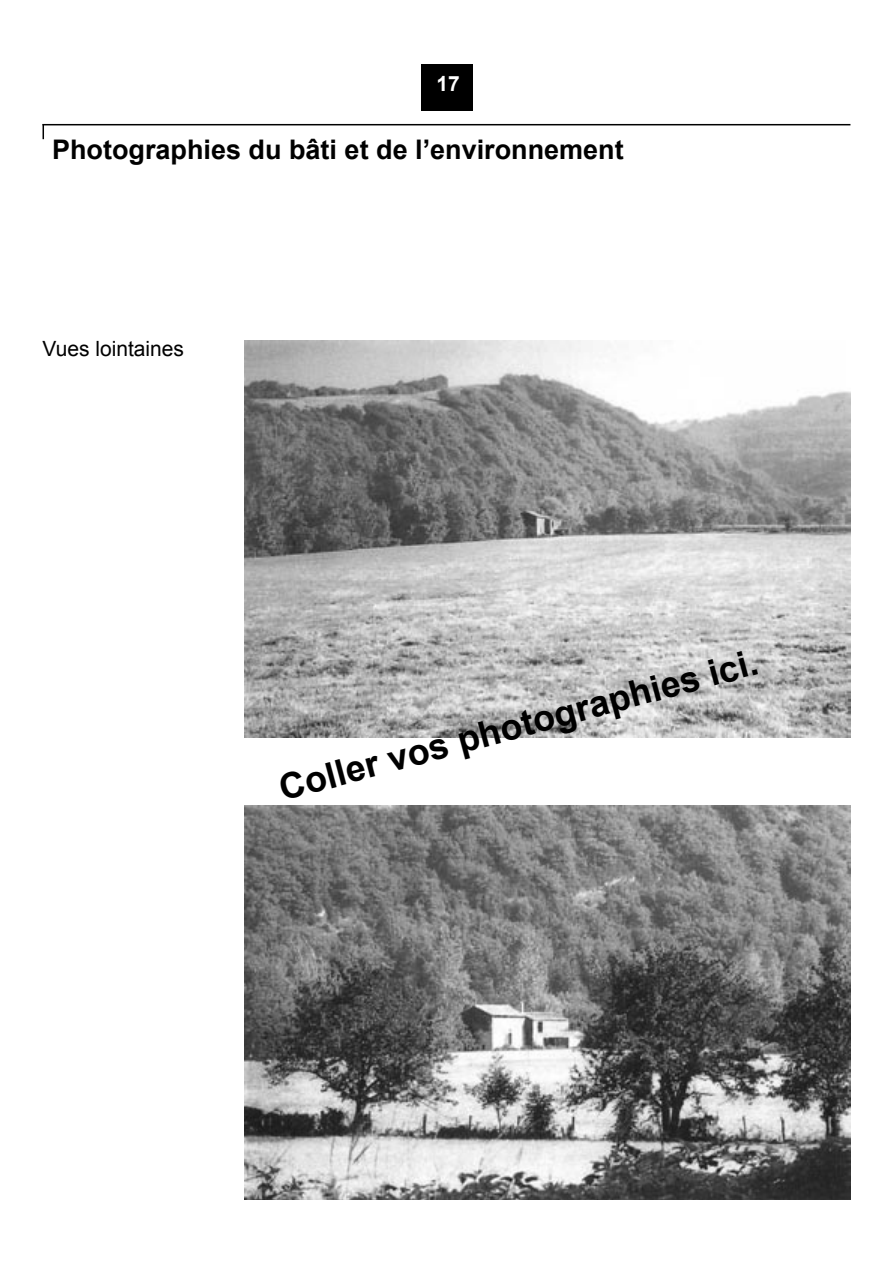
<style>
.page{position:relative;width:893px;height:1263px;background:#fff}
.page>*{position:absolute;margin:0;border:0;box-sizing:border-box;transform-origin:0 0}
.t1{font:700 36px "Arial";color:#000}
.t2{font:700 27px "Arial";color:#000}
.t3{font:21px "Arial";color:#000}
.t4{font:700 21px "Arial";color:#fff}
</style>
<div class="page">
<div style="left:422px;top:64px;width:51px;height:47px;background:#000"></div>
<hr style="left:43px;top:124px;width:807px;height:1px;background:#000">
<svg style="left:43px;top:125px;width:1px;height:14px"></svg>
<img style="left:244px;top:805px;width:606px;height:394px">
<img style="left:244px;top:341px;width:606px;height:396px">
<p class="t4" style="left:437px;top:72px;width:25px">17</p>
<p class="t2" style="left:52px;top:134px;width:573px">Photographies du bâti et de l’environnement</p>
<p class="t3" style="left:43px;top:337px;width:143px">Vues lointaines</p>
<p class="t1" style="left:275px;top:769px;width:496px;rotate:-15deg">Coller vos photographies ici.</p>
</div>
